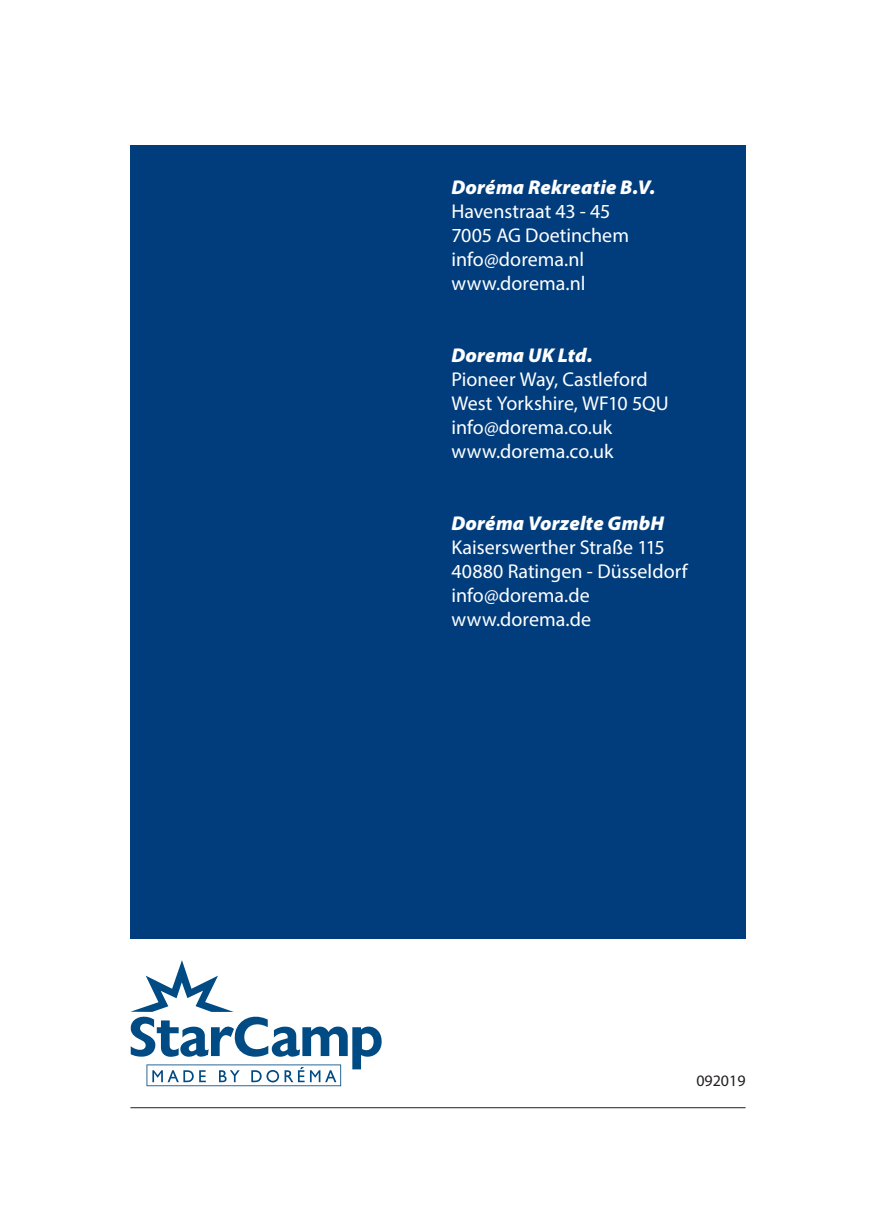
<style>
.page{position:relative;width:876px;height:1225px;background:#fff}
.page>*{position:absolute;margin:0;border:0;box-sizing:border-box;transform-origin:0 0}
.t1{font:20px "Myriad Pro";color:#fff}
.t2{font:italic 900 20px "Myriad Pro";letter-spacing:.01em;color:#fff}
.t3{font:16px "Myriad Pro";color:#231f20}
</style>
<div class="page">
<div style="left:130px;top:146px;width:616px;height:793px;background:#013d7d"></div>
<hr style="left:130px;top:1107px;width:616px;height:1px;background:#231f20">
<svg style="left:130px;top:960px;width:252px;height:126px"></svg>
<p class="t2" style="left:451px;top:176px;width:205px">Doréma Rekreatie B.V.</p>
<p class="t1" style="left:451px;top:199px;width:160px">Havenstraat 43 - 45</p>
<p class="t1" style="left:451px;top:223px;width:179px">7005 AG Doetinchem</p>
<p class="t1" style="left:451px;top:247px;width:134px">info@dorema.nl</p>
<p class="t1" style="left:451px;top:271px;width:136px">www.dorema.nl</p>
<p class="t2" style="left:451px;top:344px;width:143px">Dorema UK Ltd.</p>
<p class="t1" style="left:451px;top:367px;width:198px">Pioneer Way, Castleford</p>
<p class="t1" style="left:451px;top:391px;width:219px">West Yorkshire, WF10 5QU</p>
<p class="t1" style="left:451px;top:415px;width:162px">info@dorema.co.uk</p>
<p class="t1" style="left:451px;top:439px;width:164px">www.dorema.co.uk</p>
<p class="t2" style="left:451px;top:512px;width:214px">Doréma Vorzelte GmbH</p>
<p class="t1" style="left:451px;top:535px;width:215px">Kaiserswerther Straße 115</p>
<p class="t1" style="left:451px;top:559px;width:238px">40880 Ratingen - Düsseldorf</p>
<p class="t1" style="left:451px;top:583px;width:140px">info@dorema.de</p>
<p class="t1" style="left:451px;top:607px;width:141px">www.dorema.de</p>
<p class="t3" style="left:696px;top:1071px;width:51px">092019</p>
</div>
